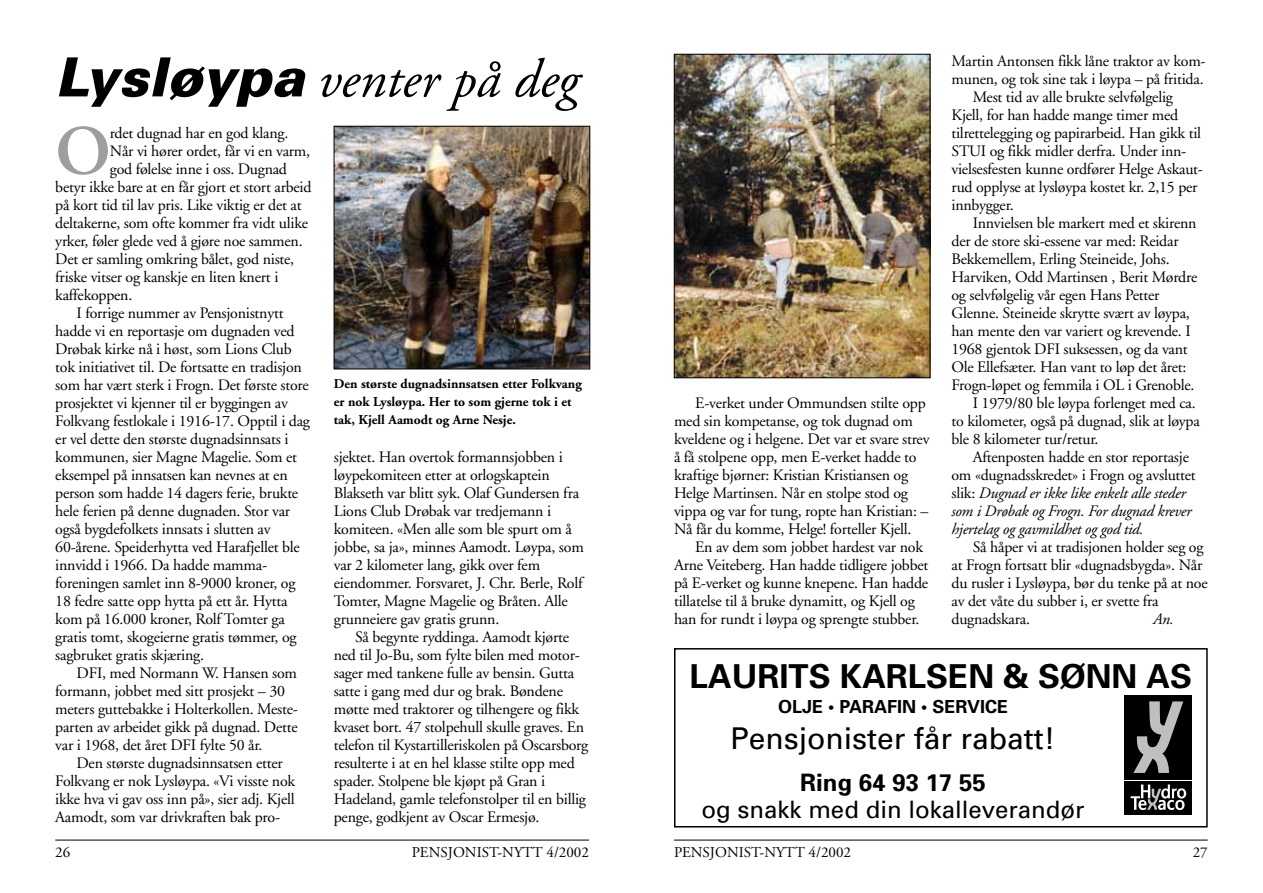
<style>
.page{position:relative;width:1263px;height:893px;background:#fff}
.page>*{position:absolute;margin:0;border:0;box-sizing:border-box;transform-origin:0 0}
.t1{font:600 70.2px "Adobe Garamond";color:#9c9e9f}
.t2{font:italic 54px "Adobe Garamond";color:#000}
.t3{font:700 33px "Univers";color:#000}
.t4{font:30px "Univers";color:#000}
.t5{font:24px "Univers";color:#000}
.t6{font:700 24px "Univers";color:#000}
.t7{font:700 18px "Univers";color:#000}
.t8{font:15.9px/18px "Adobe Garamond";letter-spacing:-.015em;color:#000}
.t9{font:italic 15.9px "Adobe Garamond";letter-spacing:-.015em;color:#000}
.t10{font:15px "Adobe Garamond";color:#000}
.t11{font:700 13.5px/18px "Adobe Garamond";color:#000}
.s1{font-family:"Univers";font-weight:900}
.s2{font-style:normal}
</style>
<div class="page">
<hr style="left:674px;top:840px;width:534px;height:1px;background:#000">
<hr style="left:55px;top:840px;width:534px;height:1px;background:#000">
<img style="left:336px;top:128px;width:252px;height:239px">
<div style="left:334px;top:126px;width:256px;height:243px;border:1px solid #000"></div>
<img style="left:676px;top:56px;width:252px;height:320px">
<div style="left:674px;top:54px;width:256px;height:324px;border:1px solid #000"></div>
<div style="left:1125px;top:781px;width:67px;height:34px;background:#000"></div>
<div style="left:1125px;top:695px;width:67px;height:84px;background:#000"></div>
<svg style="left:1130px;top:784px;width:56px;height:26px"></svg>
<svg style="left:1133px;top:701px;width:50px;height:72px"></svg>
<div style="left:674px;top:648px;width:534px;height:179px;border:2px solid #000"></div>
<h2 class="t2" style="left:55px;top:50px;width:525px"><span class="s1">Lysløypa</span> venter på deg</h2>
<h1 class="t1" style="left:55px;top:113px;width:57px">O</h1>
<p class="t8" style="left:110px;top:124px;width:180px">rdet dugnad har en god klang.</p>
<p class="t8" style="left:110px;top:142px;width:202px">Når vi hører ordet, får vi en varm,</p>
<p class="t8" style="left:110px;top:160px;width:179px">god følelse inne i oss. Dugnad</p>
<p class="t8" style="left:55px;top:178px;width:258px">betyr ikke bare at en får gjort et stort arbeid</p>
<p class="t8" style="left:55px;top:196px;width:248px">på kort tid til lav pris. Like viktig er det at</p>
<p class="t8" style="left:55px;top:214px;width:254px">deltakerne, som ofte kommer fra vidt ulike</p>
<p class="t8" style="left:55px;top:232px;width:249px">yrker, føler glede ved å gjøre noe sammen.</p>
<p class="t8" style="left:55px;top:250px;width:240px">Det er samling omkring bålet, god niste,</p>
<p class="t8" style="left:55px;top:268px;width:225px">friske vitser og kanskje en liten knert i</p>
<p class="t8" style="left:55px;top:286px;width:79px">kaffekoppen.</p>
<p class="t8" style="left:77px;top:304px;width:209px">I forrige nummer av Pensjonistnytt</p>
<p class="t8" style="left:55px;top:322px;width:241px">hadde vi en reportasje om dugnaden ved</p>
<p class="t8" style="left:55px;top:340px;width:238px">Drøbak kirke nå i høst, som Lions Club</p>
<p class="t8" style="left:55px;top:358px;width:248px">tok initiativet til. De fortsatte en tradisjon</p>
<p class="t8" style="left:55px;top:376px;width:255px">som har vært sterk i Frogn. Det første store</p>
<p class="t8" style="left:55px;top:394px;width:234px">prosjektet vi kjenner til er byggingen av</p>
<p class="t8" style="left:55px;top:412px;width:256px">Folkvang festlokale i 1916-17. Opptil i dag</p>
<p class="t8" style="left:55px;top:430px;width:235px">er vel dette den største dugnadsinnsats i</p>
<p class="t8" style="left:55px;top:448px;width:243px">kommunen, sier Magne Magelie. Som et</p>
<p class="t8" style="left:55px;top:466px;width:234px">eksempel på innsatsen kan nevnes at en</p>
<p class="t8" style="left:55px;top:484px;width:244px">person som hadde 14 dagers ferie, brukte</p>
<p class="t8" style="left:55px;top:502px;width:236px">hele ferien på denne dugnaden. Stor var</p>
<p class="t8" style="left:55px;top:520px;width:217px">også bygdefolkets innsats i slutten av</p>
<p class="t8" style="left:55px;top:538px;width:246px">60-årene. Speiderhytta ved Harafjellet ble</p>
<p class="t8" style="left:55px;top:556px;width:212px">innvidd i 1966. Da hadde mamma-</p>
<p class="t8" style="left:55px;top:574px;width:242px">foreningen samlet inn 8-9000 kroner, og</p>
<p class="t8" style="left:55px;top:592px;width:234px">18 fedre satte opp hytta på ett år. Hytta</p>
<p class="t8" style="left:55px;top:610px;width:231px">kom på 16.000 kroner, Rolf Tomter ga</p>
<p class="t8" style="left:55px;top:628px;width:243px">gratis tomt, skogeierne gratis tømmer, og</p>
<p class="t8" style="left:55px;top:646px;width:150px">sagbruket gratis skjæring.</p>
<p class="t8" style="left:77px;top:664px;width:222px">DFI, med Normann W. Hansen som</p>
<p class="t8" style="left:55px;top:682px;width:231px">formann, jobbet med sitt prosjekt – 30</p>
<p class="t8" style="left:55px;top:700px;width:243px">meters guttebakke i Holterkollen. Meste-</p>
<p class="t8" style="left:55px;top:718px;width:244px">parten av arbeidet gikk på dugnad. Dette</p>
<p class="t8" style="left:55px;top:736px;width:209px">var i 1968, det året DFI fylte 50 år.</p>
<p class="t8" style="left:77px;top:754px;width:208px">Den største dugnadsinnsatsen etter</p>
<p class="t8" style="left:55px;top:772px;width:241px">Folkvang er nok Lysløypa. «Vi visste nok</p>
<p class="t8" style="left:55px;top:790px;width:241px">ikke hva vi gav oss inn på», sier adj. Kjell</p>
<p class="t8" style="left:55px;top:808px;width:225px">Aamodt, som var drivkraften bak pro-</p>
<p class="t11" style="left:334px;top:375px;width:249px">Den største dugnadsinnsatsen etter Folkvang er nok Lysløypa. Her to som gjerne tok i et tak, Kjell Aamodt og Arne Nesje.</p>
<p class="t8" style="left:334px;top:448px;width:252px">sjektet. Han overtok formannsjobben i løypekomiteen etter at orlogskaptein Blakseth var blitt syk. Olaf Gundersen fra Lions Club Drøbak var tredjemann i komiteen. «Men alle som ble spurt om å jobbe, sa ja», minnes Aamodt. Løypa, som var 2 kilometer lang, gikk over fem eiendommer. Forsvaret, J. Chr. Berle, Rolf Tomter, Magne Magelie og Bråten. Alle grunneiere gav gratis grunn.</p>
<p class="t8" style="left:334px;top:628px;width:256px;text-indent:21px">Så begynte ryddinga. Aamodt kjørte ned til Jo-Bu, som fylte bilen med motor&shy;sager med tankene fulle av bensin. Gutta satte i gang med dur og brak. Bøndene møtte med traktorer og tilhengere og fikk kvaset bort. 47 stolpehull skulle graves. En telefon til Kystartilleriskolen på Oscarsborg resulterte i at en hel klasse stilte opp med spader. Stolpene ble kjøpt på Gran i Hadeland, gamle telefonstolper til en billig penge, godkjent av Oscar Ermesjø.</p>
<p class="t8" style="left:951px;top:52px;width:255px">Martin Antonsen fikk låne traktor av kom-</p>
<p class="t8" style="left:951px;top:70px;width:254px">munen, og tok sine tak i løypa – på fritida.</p>
<p class="t8" style="left:973px;top:88px;width:202px">Mest tid av alle brukte selvfølgelig</p>
<p class="t8" style="left:951px;top:106px;width:228px">Kjell, for han hadde mange timer med</p>
<p class="t8" style="left:951px;top:124px;width:251px">tilrettelegging og papirarbeid. Han gikk til</p>
<p class="t8" style="left:951px;top:142px;width:235px">STUI og fikk midler derfra. Under inn-</p>
<p class="t8" style="left:951px;top:160px;width:252px">vielsesfesten kunne ordfører Helge Askaut-</p>
<p class="t8" style="left:951px;top:178px;width:248px">rud opplyse at lysløypa kostet kr. 2,15 per</p>
<p class="t8" style="left:951px;top:196px;width:64px">innbygger.</p>
<p class="t8" style="left:973px;top:214px;width:225px">Innvielsen ble markert med et skirenn</p>
<p class="t8" style="left:951px;top:232px;width:229px">der de store ski-essene var med: Reidar</p>
<p class="t8" style="left:951px;top:250px;width:220px">Bekkemellem, Erling Steineide, Johs.</p>
<p class="t8" style="left:951px;top:268px;width:247px">Harviken, Odd Martinsen , Berit Mørdre</p>
<p class="t8" style="left:951px;top:286px;width:210px">og selvfølgelig vår egen Hans Petter</p>
<p class="t8" style="left:951px;top:304px;width:240px">Glenne. Steineide skrytte svært av løypa,</p>
<p class="t8" style="left:951px;top:322px;width:240px">han mente den var variert og krevende. I</p>
<p class="t8" style="left:951px;top:340px;width:238px">1968 gjentok DFI suksessen, og da vant</p>
<p class="t8" style="left:951px;top:358px;width:236px">Ole Ellefsæter. Han vant to løp det året:</p>
<p class="t8" style="left:951px;top:376px;width:245px">Frogn-løpet og femmila i OL i Grenoble.</p>
<p class="t8" style="left:973px;top:394px;width:224px">I 1979/80 ble løypa forlenget med ca.</p>
<p class="t8" style="left:951px;top:412px;width:250px">to kilometer, også på dugnad, slik at løypa</p>
<p class="t8" style="left:951px;top:430px;width:148px">ble 8 kilometer tur/retur.</p>
<p class="t8" style="left:973px;top:448px;width:218px">Aftenposten hadde en stor reportasje</p>
<p class="t8" style="left:951px;top:466px;width:246px">om «dugnadsskredet» i Frogn og avsluttet</p>
<p class="t9" style="left:951px;top:484px;width:237px"><span class="s2">slik:</span> Dugnad er ikke like enkelt alle steder</p>
<p class="t9" style="left:951px;top:502px;width:242px">som i Drøbak og Frogn. For dugnad krever</p>
<p class="t9" style="left:951px;top:520px;width:194px">hjertelag og gavmildhet og god tid.</p>
<p class="t8" style="left:951px;top:538px;width:258px;text-indent:21px">Så håper vi at tradisjonen holder seg og at Frogn fortsatt blir «dugnadsbygda». Når du rusler i Lysløypa, bør du tenke på at noe av det våte du subber i, er svette fra dugnadskara.</p>
<p class="t8" style="left:674px;top:394px;width:257px;text-indent:21px">E-verket under Ommundsen stilte opp med sin kompetanse, og tok dugnad om kveldene og i helgene. Det var et svare strev å få stolpene opp, men E-verket hadde to kraftige bjørner: Kristian Kristiansen og Helge Martinsen. Når en stolpe stod og vippa og var for tung, ropte han Kristian: – Nå får du komme, Helge! forteller Kjell.</p>
<p class="t8" style="left:674px;top:538px;width:256px;text-indent:21px">En av dem som jobbet hardest var nok Arne Veiteberg. Han hadde tidligere jobbet på E-verket og kunne knepene. Han hadde tillatelse til å bruke dynamitt, og Kjell og han for rundt i løypa og sprengte stubber.</p>
<p class="t9" style="left:1153px;top:610px;width:22px">An.</p>
<h3 class="t3" style="left:690px;top:655px;width:480px">LAURITS KARLSEN &amp; SØNN AS</h3>
<p class="t7" style="left:778px;top:695px;width:232px">OLJE • PARAFIN • SERVICE</p>
<h3 class="t4" style="left:730px;top:719px;width:327px">Pensjonister får rabatt!</h3>
<h3 class="t6" style="left:800px;top:767px;width:187px">RING 64 93 17 55</h3>
<h3 class="t5" style="left:702px;top:794px;width:384px">og snakk med din lokalleverandør</h3>
<p class="t10" style="left:55px;top:844px;width:16px">26</p>
<p class="t10" style="left:412px;top:844px;width:179px">PENSJONIST-NYTT 4/2002</p>
<p class="t10" style="left:674px;top:844px;width:179px">PENSJONIST-NYTT 4/2002</p>
<p class="t10" style="left:1193px;top:844px;width:16px">27</p>
</div>
